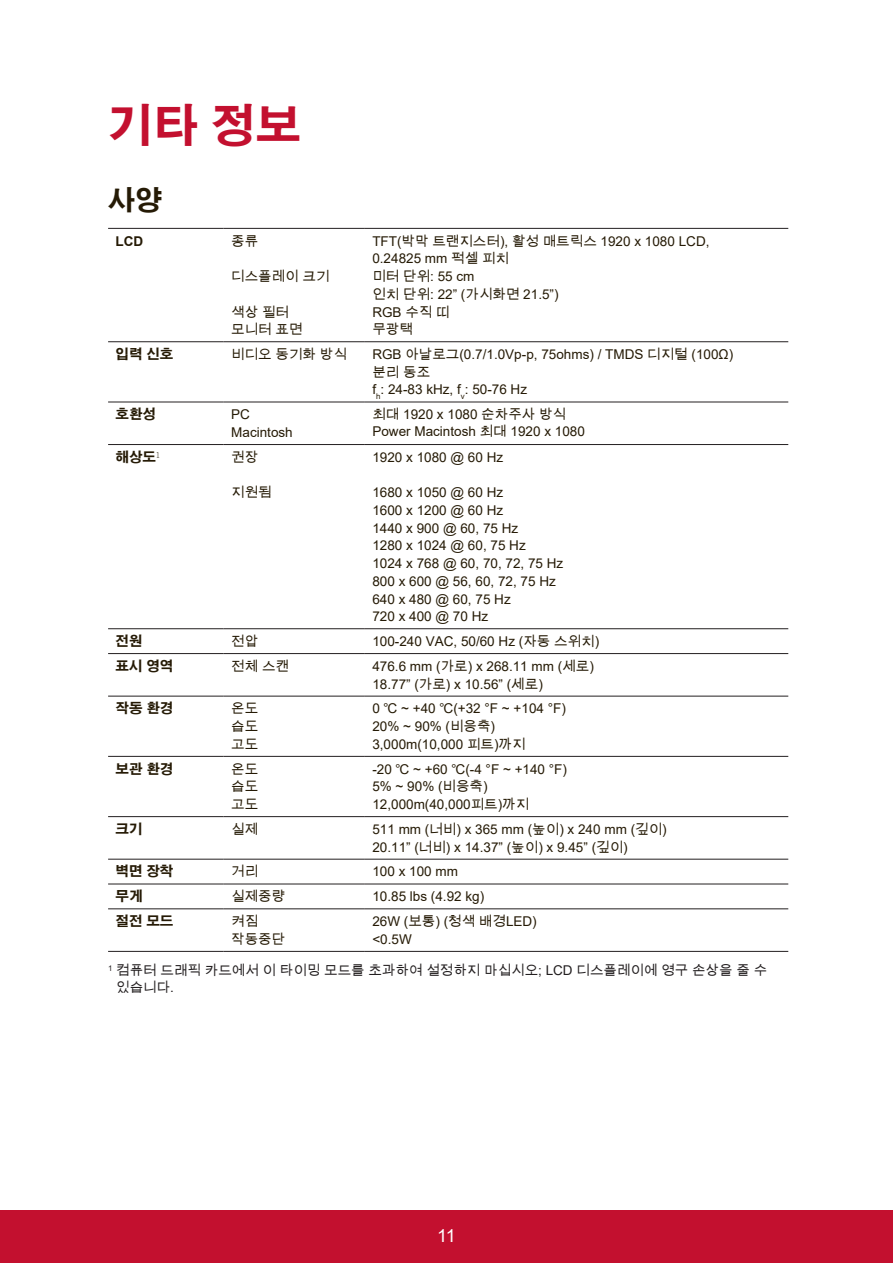
<style>
.page{position:relative;width:893px;height:1263px;background:#fff}
.page>*{position:absolute;margin:0;border:0;box-sizing:border-box;transform-origin:0 0}
.t1{font:700 45px "Adobe Gothic Std";color:#c3102f}
.t2{font:700 27px "Adobe Gothic Std";color:#251a05}
.t3{font:18px "Arial";color:#fff}
.t4{font:13.5px/17.7px "Arial";color:#251a05}
.t5{font:13.5px/17.7px "Arial Unicode MS";color:#251a05}
.t6{font:13.5px/16.2px "Arial Unicode MS";color:#231f20}
.t7{font:700 13.5px "Adobe Gothic Std";color:#251a05}
.t8{font:700 13.5px "Arial";color:#251a05}
.s1{font-family:"Arial Unicode MS"}
.s2{font-family:"Arial"}
</style>
<div class="page">
<div style="left:0;top:1210px;width:892px;height:53px;background:#c3102f"></div>
<hr style="left:108px;top:341px;width:116px;height:1px;background:#231f20">
<hr style="left:224px;top:341px;width:140px;height:1px;background:#231f20">
<hr style="left:364px;top:341px;width:424px;height:1px;background:#231f20">
<hr style="left:108px;top:401px;width:116px;height:1px;background:#231f20">
<hr style="left:224px;top:401px;width:140px;height:1px;background:#231f20">
<hr style="left:364px;top:401px;width:424px;height:1px;background:#231f20">
<hr style="left:108px;top:444px;width:116px;height:1px;background:#231f20">
<hr style="left:224px;top:444px;width:140px;height:1px;background:#231f20">
<hr style="left:364px;top:444px;width:424px;height:1px;background:#231f20">
<hr style="left:108px;top:628px;width:116px;height:1px;background:#231f20">
<hr style="left:224px;top:628px;width:140px;height:1px;background:#231f20">
<hr style="left:364px;top:628px;width:424px;height:1px;background:#231f20">
<hr style="left:108px;top:653px;width:116px;height:1px;background:#231f20">
<hr style="left:224px;top:653px;width:140px;height:1px;background:#231f20">
<hr style="left:364px;top:653px;width:424px;height:1px;background:#231f20">
<hr style="left:108px;top:695px;width:116px;height:1px;background:#231f20">
<hr style="left:224px;top:695px;width:140px;height:1px;background:#231f20">
<hr style="left:364px;top:695px;width:424px;height:1px;background:#231f20">
<hr style="left:108px;top:756px;width:116px;height:1px;background:#231f20">
<hr style="left:224px;top:756px;width:140px;height:1px;background:#231f20">
<hr style="left:364px;top:756px;width:424px;height:1px;background:#231f20">
<hr style="left:108px;top:816px;width:116px;height:1px;background:#231f20">
<hr style="left:224px;top:816px;width:140px;height:1px;background:#231f20">
<hr style="left:364px;top:816px;width:424px;height:1px;background:#231f20">
<hr style="left:108px;top:858px;width:116px;height:1px;background:#231f20">
<hr style="left:224px;top:858px;width:140px;height:1px;background:#231f20">
<hr style="left:364px;top:858px;width:424px;height:1px;background:#231f20">
<hr style="left:108px;top:883px;width:116px;height:1px;background:#231f20">
<hr style="left:224px;top:883px;width:140px;height:1px;background:#231f20">
<hr style="left:364px;top:883px;width:424px;height:1px;background:#231f20">
<hr style="left:108px;top:908px;width:116px;height:1px;background:#231f20">
<hr style="left:224px;top:908px;width:140px;height:1px;background:#231f20">
<hr style="left:364px;top:908px;width:424px;height:1px;background:#231f20">
<hr style="left:108px;top:228px;width:116px;height:1px;background:#231f20">
<hr style="left:224px;top:228px;width:140px;height:1px;background:#231f20">
<hr style="left:364px;top:228px;width:424px;height:1px;background:#231f20">
<hr style="left:108px;top:951px;width:116px;height:1px;background:#231f20">
<hr style="left:224px;top:951px;width:140px;height:1px;background:#231f20">
<hr style="left:364px;top:951px;width:424px;height:1px;background:#231f20">
<h1 class="t1" style="left:108px;top:98px;width:194px">기타 정보</h1>
<h2 class="t2" style="left:108px;top:184px;width:55px">사양</h2>
<p class="t8" style="left:116px;top:231px;width:29px">LCD</p>
<p class="t5" style="left:231px;top:231px;width:28px">종류</p>
<p class="t5" style="left:231px;top:267px;width:100px">디스플레이 크기</p>
<p class="t5" style="left:231px;top:302px;width:73px">색상 필터 모니터 표면</p>
<p class="t4" style="left:372px;top:232px;width:338px">TFT(<span class="s1">박막 트랜지스터</span>), <span class="s1">활성 매트릭스</span> 1920 x 1080 LCD,<br>0.24825 mm <span class="s1">퍽셀 피치<br>미터 단위</span>: 55 cm<br><span class="s1">인치 단위</span>: 22” (<span class="s1">가시화면</span> 21.5”)<br>RGB <span class="s1">수직 띠</span></p>
<p class="t5" style="left:372px;top:320px;width:42px">무광택</p>
<p class="t7" style="left:116px;top:346px;width:59px">입력 신호</p>
<p class="t5" style="left:231px;top:345px;width:117px">비디오 동기화 방식</p>
<p class="t4" style="left:372px;top:345px;width:362px">RGB <span class="s1">아날로그</span>(0.7/1.0Vp-p, 75ohms) / TMDS <span class="s1">디지털</span> (100Ω)</p>
<p class="t5" style="left:372px;top:362px;width:59px">분리 동조</p>
<p class="t4" style="left:372px;top:381px;width:156px">f<sub>h</sub>: 24-83 kHz, f<sub>v</sub>: 50-76 Hz</p>
<p class="t7" style="left:116px;top:406px;width:42px">호환성</p>
<p class="t4" style="left:231px;top:405px;width:63px">PC<br>Macintosh</p>
<p class="t4" style="left:372px;top:406px;width:214px;line-height:16.2px"><span class="s1">최대</span> 1920 x 1080 <span class="s1">순차주사 방식<br></span>Power Macintosh <span class="s1">최대</span> 1920 x 1080</p>
<p class="t7" style="left:116px;top:449px;width:46px">해상도<sup>1</sup></p>
<p class="t5" style="left:231px;top:447px;width:28px">권장</p>
<p class="t5" style="left:231px;top:483px;width:42px">지원됨</p>
<p class="t4" style="left:372px;top:448px;width:132px">1920 x 1080 @ 60 Hz</p>
<p class="t4" style="left:372px;top:483px;width:192px">1680 x 1050 @ 60 Hz<br>1600 x 1200 @ 60 Hz<br>1440 x 900 @ 60, 75 Hz<br>1280 x 1024 @ 60, 75 Hz<br>1024 x 768 @ 60, 70, 72, 75 Hz<br>800 x 600 @ 56, 60, 72, 75 Hz<br>640 x 480 @ 60, 75 Hz<br>720 x 400 @ 70 Hz</p>
<p class="t7" style="left:115px;top:633px;width:28px">전원</p>
<p class="t5" style="left:231px;top:632px;width:28px">전압</p>
<p class="t4" style="left:372px;top:632px;width:228px">100-240 VAC, 50/60 Hz (<span class="s1">자동 스위치</span>)</p>
<p class="t7" style="left:115px;top:658px;width:59px">표시 영역</p>
<p class="t5" style="left:231px;top:656px;width:59px">전체 스캔</p>
<p class="t4" style="left:372px;top:657px;width:223px">476.6 mm (<span class="s1">가로</span>) x 268.11 mm (<span class="s1">세로</span>)<br>18.77” (<span class="s1">가로</span>) x 10.56” (<span class="s1">세로</span>)</p>
<p class="t7" style="left:115px;top:700px;width:59px">작동 환경</p>
<p class="t5" style="left:231px;top:699px;width:28px;text-align:justify">온도 습도 고도</p>
<p class="t4" style="left:372px;top:699px;width:195px">0 <span class="s1">℃</span> ~ +40 <span class="s1">℃</span>(+32 °F ~ +104 °F)<br>20% ~ 90% (<span class="s1">비응축</span>)<br>3,000m(10,000 <span class="s1">피트</span>)<span class="s1">까지</span></p>
<p class="t7" style="left:115px;top:760px;width:59px">보관 환경</p>
<p class="t5" style="left:231px;top:759px;width:28px;text-align:justify">온도 습도 고도</p>
<p class="t4" style="left:372px;top:760px;width:196px">-20 <span class="s1">℃</span> ~ +60 <span class="s1">℃</span>(-4 °F ~ +140 °F)<br>5% ~ 90% (<span class="s1">비응축</span>)<br>12,000m(40,000<span class="s1">피트</span>)<span class="s1">까지</span></p>
<p class="t7" style="left:115px;top:820px;width:28px">크기</p>
<p class="t5" style="left:231px;top:819px;width:28px">실제</p>
<p class="t4" style="left:372px;top:820px;width:296px">511 mm (<span class="s1">너비</span>) x 365 mm (<span class="s1">높이</span>) x 240 mm (<span class="s1">깊이</span>)<br>20.11” (<span class="s1">너비</span>) x 14.37” (<span class="s1">높이</span>) x 9.45” (<span class="s1">깊이</span>)</p>
<p class="t7" style="left:115px;top:863px;width:59px">벽면 장착</p>
<p class="t5" style="left:231px;top:862px;width:28px">거리</p>
<p class="t4" style="left:372px;top:862px;width:87px">100 x 100 mm</p>
<p class="t7" style="left:115px;top:888px;width:28px">무게</p>
<p class="t5" style="left:231px;top:887px;width:55px">실제중량</p>
<p class="t4" style="left:372px;top:887px;width:113px">10.85 lbs (4.92 kg)</p>
<p class="t7" style="left:115px;top:913px;width:59px">절전 모드</p>
<p class="t5" style="left:231px;top:912px;width:55px">켜짐 작동중단</p>
<p class="t4" style="left:372px;top:912px;width:166px">26W (<span class="s1">보통</span>) (<span class="s1">청색 배경</span>LED) &lt;0.5W</p>
<p class="t6" style="left:116px;top:962px;width:652px;text-indent:-8px"><sup>1</sup> 컴퓨터 드래픽 카드에서 이 타이밍 모드를 초과하여 설정하지 마십시오<span class="s2">; LCD</span> 디스플레이에 영구 손상을 줄 수 있습니다<span class="s2">.</span></p>
<h3 class="t3" style="left:437px;top:1223px;width:20px">11</h3>
</div>
